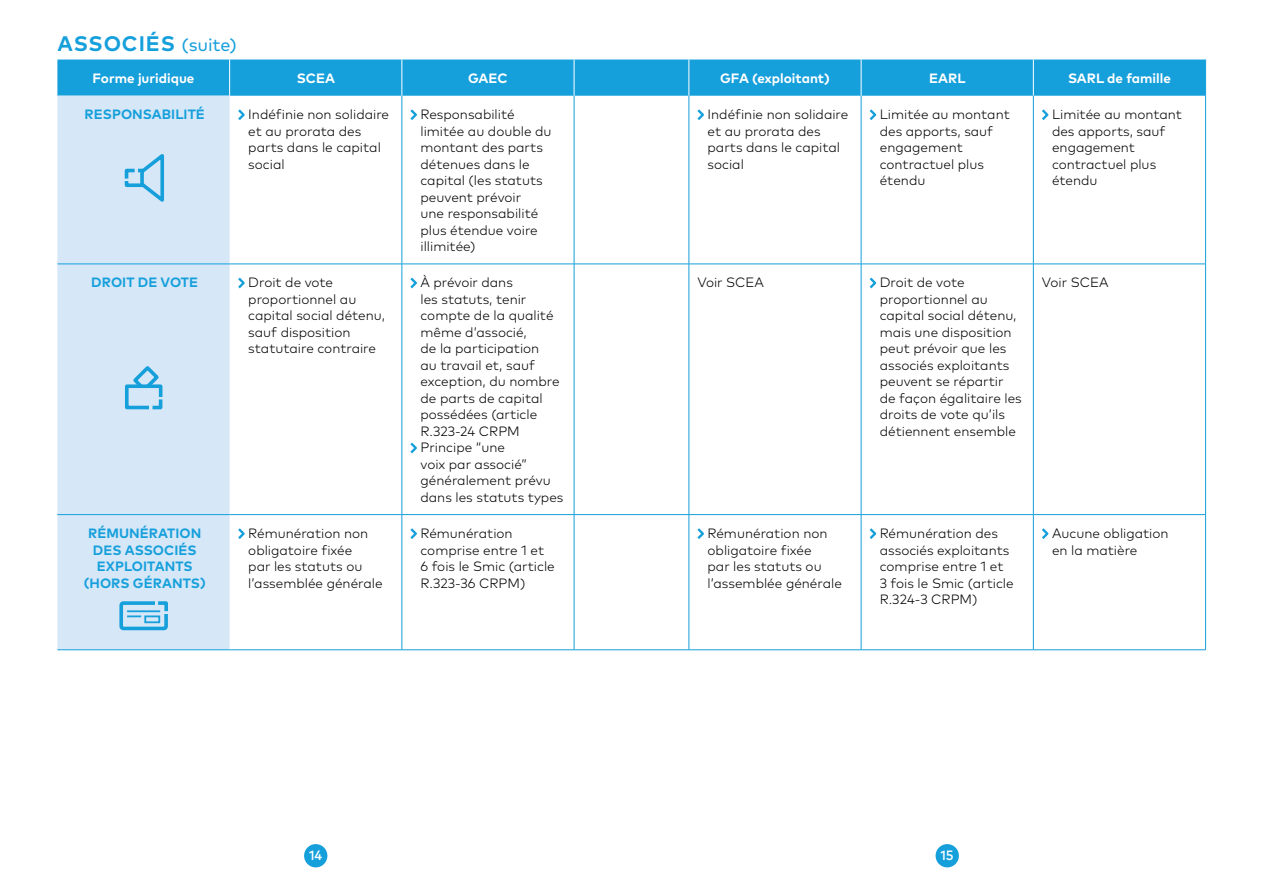
<style>
.page{position:relative;width:1263px;height:893px;background:#fff}
.page>*{position:absolute;margin:0;border:0;box-sizing:border-box;transform-origin:0 0}
.t1{font:700 21px "Mark Pro";letter-spacing:.045em;color:#159fdb}
.t2{font:300 13.5px/16.5px "Mark Pro";color:#000}
.t3{font:700 13.5px/16.5px "Mark Pro";letter-spacing:.005em;color:#159fdb;text-align:center}
.t4{font:700 13.5px "Mark Pro";color:#fff}
.t5{font:500 13.5px "Mark Pro";color:#fff}
.s1{font-weight:400;font-size:18px}
</style>
<div class="page">
<div style="left:304px;top:844px;width:23px;height:23px;background:#159fdb;border-radius:50%"></div>
<div style="left:935px;top:844px;width:24px;height:23px;background:#159fdb;border-radius:50%"></div>
<div style="left:57px;top:60px;width:1148px;height:36px;background:#159fdb"></div>
<div style="left:57px;top:96px;width:173px;height:553px;background:#d6e7f8"></div>
<hr style="left:229px;top:60px;width:1px;height:36px;background:#fff">
<hr style="left:401px;top:60px;width:1px;height:36px;background:#fff">
<hr style="left:574px;top:60px;width:1px;height:36px;background:#fff">
<hr style="left:688px;top:60px;width:1px;height:36px;background:#fff">
<hr style="left:861px;top:60px;width:1px;height:36px;background:#fff">
<hr style="left:1033px;top:60px;width:1px;height:36px;background:#fff">
<hr style="left:402px;top:96px;width:1px;height:168px;background:#159fdb">
<hr style="left:574px;top:96px;width:1px;height:168px;background:#159fdb">
<hr style="left:689px;top:96px;width:1px;height:168px;background:#159fdb">
<hr style="left:861px;top:96px;width:1px;height:168px;background:#159fdb">
<hr style="left:1033px;top:96px;width:1px;height:168px;background:#159fdb">
<hr style="left:1205px;top:96px;width:1px;height:168px;background:#159fdb">
<hr style="left:57px;top:264px;width:173px;height:1px;background:#159fdb">
<hr style="left:57px;top:514px;width:173px;height:1px;background:#159fdb">
<hr style="left:57px;top:649px;width:173px;height:1px;background:#159fdb">
<hr style="left:230px;top:264px;width:172px;height:1px;background:#159fdb">
<hr style="left:402px;top:264px;width:172px;height:1px;background:#159fdb">
<hr style="left:402px;top:264px;width:1px;height:250px;background:#159fdb">
<hr style="left:402px;top:515px;width:1px;height:135px;background:#159fdb">
<hr style="left:230px;top:514px;width:172px;height:1px;background:#159fdb">
<hr style="left:402px;top:514px;width:172px;height:1px;background:#159fdb">
<hr style="left:230px;top:649px;width:172px;height:1px;background:#159fdb">
<hr style="left:402px;top:649px;width:172px;height:1px;background:#159fdb">
<hr style="left:574px;top:264px;width:1px;height:250px;background:#159fdb">
<hr style="left:574px;top:515px;width:1px;height:135px;background:#159fdb">
<hr style="left:574px;top:264px;width:115px;height:1px;background:#159fdb">
<hr style="left:574px;top:514px;width:115px;height:1px;background:#159fdb">
<hr style="left:574px;top:649px;width:115px;height:1px;background:#159fdb">
<hr style="left:689px;top:264px;width:1px;height:250px;background:#159fdb">
<hr style="left:689px;top:515px;width:1px;height:135px;background:#159fdb">
<hr style="left:689px;top:264px;width:172px;height:1px;background:#159fdb">
<hr style="left:861px;top:264px;width:172px;height:1px;background:#159fdb">
<hr style="left:1033px;top:264px;width:173px;height:1px;background:#159fdb">
<hr style="left:861px;top:264px;width:1px;height:250px;background:#159fdb">
<hr style="left:1033px;top:264px;width:1px;height:250px;background:#159fdb">
<hr style="left:1205px;top:264px;width:1px;height:250px;background:#159fdb">
<hr style="left:861px;top:515px;width:1px;height:135px;background:#159fdb">
<hr style="left:1033px;top:515px;width:1px;height:135px;background:#159fdb">
<hr style="left:1205px;top:515px;width:1px;height:135px;background:#159fdb">
<hr style="left:689px;top:514px;width:172px;height:1px;background:#159fdb">
<hr style="left:861px;top:514px;width:172px;height:1px;background:#159fdb">
<hr style="left:1033px;top:514px;width:173px;height:1px;background:#159fdb">
<hr style="left:689px;top:649px;width:172px;height:1px;background:#159fdb">
<hr style="left:861px;top:649px;width:172px;height:1px;background:#159fdb">
<hr style="left:1033px;top:649px;width:173px;height:1px;background:#159fdb">
<hr style="left:1205px;top:60px;width:1px;height:36px;background:#159fdb">
<svg style="left:238px;top:109px;width:7px;height:11px"></svg>
<svg style="left:410px;top:109px;width:7px;height:11px"></svg>
<svg style="left:697px;top:109px;width:7px;height:11px"></svg>
<svg style="left:870px;top:109px;width:6px;height:11px"></svg>
<svg style="left:1042px;top:109px;width:6px;height:11px"></svg>
<svg style="left:238px;top:278px;width:7px;height:10px"></svg>
<svg style="left:410px;top:278px;width:7px;height:10px"></svg>
<svg style="left:410px;top:443px;width:7px;height:10px"></svg>
<svg style="left:870px;top:278px;width:6px;height:10px"></svg>
<svg style="left:238px;top:528px;width:7px;height:11px"></svg>
<svg style="left:410px;top:528px;width:7px;height:11px"></svg>
<svg style="left:697px;top:528px;width:7px;height:11px"></svg>
<svg style="left:870px;top:528px;width:6px;height:11px"></svg>
<svg style="left:1042px;top:528px;width:6px;height:11px"></svg>
<svg style="left:123px;top:148px;width:43px;height:59px;background:#aed8f2"></svg>
<svg style="left:123px;top:363px;width:41px;height:48px;background:#a1d3ef"></svg>
<div style="left:119px;top:601px;width:49px;height:29px;border:4px solid #159fdb;border-radius:2px"></div>
<svg style="left:154px;top:599px;width:16px;height:16px"></svg>
<hr style="left:127px;top:610px;width:33px;height:2px;background:#159fdb">
<svg style="left:127px;top:615px;width:14px;height:2px"></svg>
<div style="left:144px;top:615px;width:16px;height:8px;border:2px solid #159fdb"></div>
<p class="t1" style="left:57px;top:27px;width:181px">ASSOCIÉS <span class="s1">(suite)</span></p>
<p class="t4" style="left:93px;top:68px;width:103px">Forme juridique</p>
<p class="t4" style="left:297px;top:68px;width:40px">SCEA</p>
<p class="t4" style="left:468px;top:68px;width:41px">GAEC</p>
<p class="t4" style="left:720px;top:68px;width:111px">GFA (exploitant)</p>
<p class="t4" style="left:929px;top:68px;width:38px">EARL</p>
<p class="t4" style="left:1068px;top:68px;width:104px">SARL de famille</p>
<p class="t3" style="left:85px;top:105px;width:122px">RESPONSABILITÉ</p>
<p class="t2" style="left:248px;top:105px;width:142px">Indéfinie non solidaire et au prorata des parts dans le capital social</p>
<p class="t2" style="left:420px;top:105px;width:133px">Responsabilité limitée au double du montant des parts détenues dans le capital (les statuts peuvent prévoir<br>une responsabilité plus étendue voire illimitée)</p>
<p class="t2" style="left:707px;top:105px;width:142px">Indéfinie non solidaire et au prorata des parts dans le capital social</p>
<p class="t2" style="left:880px;top:105px;width:131px">Limitée au montant des apports, sauf engagement contractuel plus étendu</p>
<p class="t2" style="left:1052px;top:105px;width:131px">Limitée au montant des apports, sauf engagement contractuel plus étendu</p>
<p class="t3" style="left:91px;top:273px;width:108px">DROIT DE VOTE</p>
<p class="t2" style="left:248px;top:273px;width:138px">Droit de vote proportionnel au capital social détenu, sauf disposition statutaire contraire</p>
<p class="t2" style="left:420px;top:273px;width:141px">À prévoir dans<br>les statuts, tenir compte de la qualité même d’associé,<br>de la participation<br>au travail et, sauf exception, du nombre de parts de capital possédées (article<br>R.323-24 CRPM</p>
<p class="t2" style="left:420px;top:438px;width:144px">Principe “une<br>voix par associé” généralement prévu dans les statuts types</p>
<p class="t2" style="left:697px;top:273px;width:68px">Voir SCEA</p>
<p class="t2" style="left:880px;top:273px;width:144px">Droit de vote proportionnel au capital social détenu, mais une disposition peut prévoir que les associés exploitants peuvent se répartir de façon égalitaire les droits de vote qu’ils détiennent ensemble</p>
<p class="t2" style="left:1042px;top:273px;width:68px">Voir SCEA</p>
<p class="t3" style="left:88px;top:524px;width:115px">RÉMUNÉRATION<br>DES ASSOCIÉS<br>EXPLOITANTS</p>
<p class="t3" style="left:84px;top:573px;width:124px">(HORS GÉRANTS)</p>
<p class="t2" style="left:248px;top:524px;width:136px">Rémunération non obligatoire fixée<br>par les statuts ou l’assemblée générale</p>
<p class="t2" style="left:420px;top:524px;width:136px">Rémunération comprise entre 1 et<br>6 fois le Smic (article<br>R.323-36 CRPM)</p>
<p class="t2" style="left:707px;top:524px;width:136px">Rémunération non obligatoire fixée<br>par les statuts ou l’assemblée générale</p>
<p class="t2" style="left:880px;top:524px;width:135px">Rémunération des associés exploitants comprise entre 1 et<br>3 fois le Smic (article<br>R.324-3 CRPM)</p>
<p class="t2" style="left:1052px;top:524px;width:118px">Aucune obligation en la matière</p>
<p class="t5" style="left:309px;top:845px;width:15px">14</p>
<p class="t5" style="left:941px;top:845px;width:15px">15</p>
</div>
